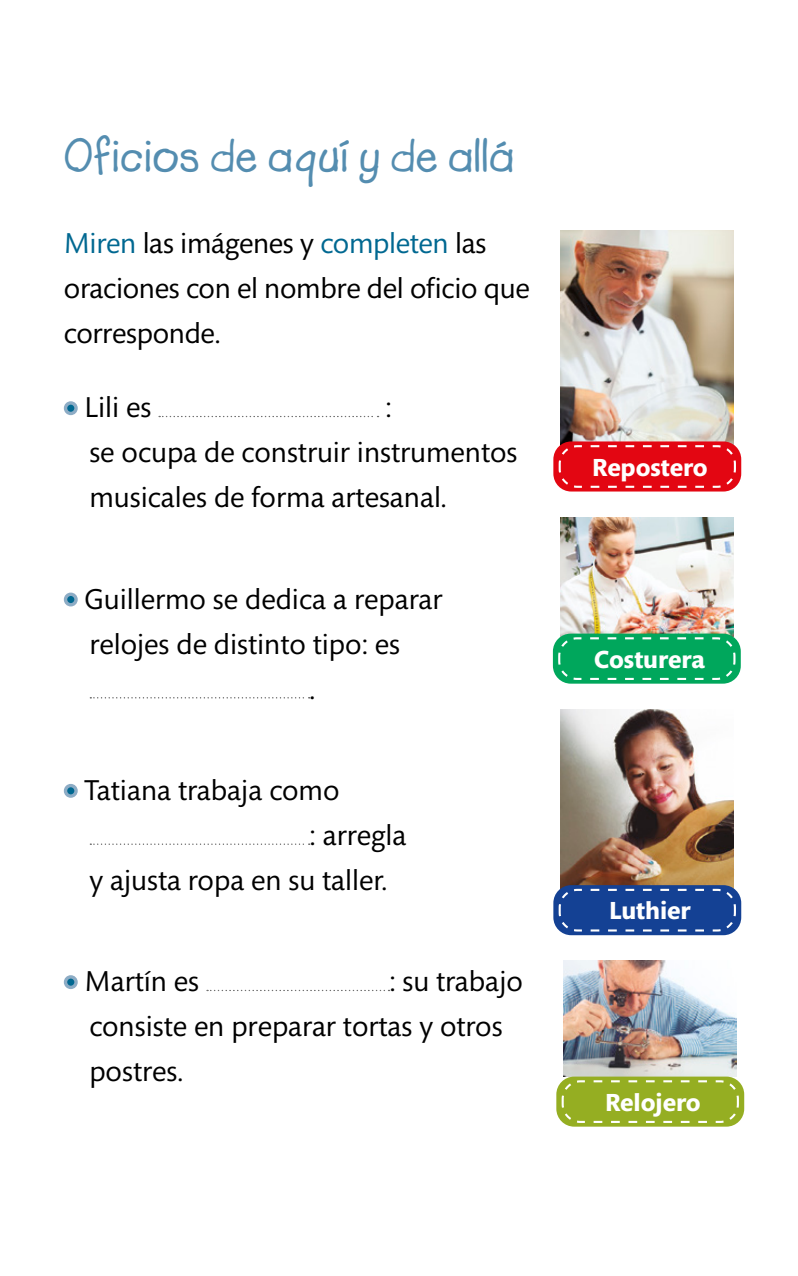
<style>
.page{position:relative;width:798px;height:1276px;background:#fff}
.page>*{position:absolute;margin:0;border:0;box-sizing:border-box;transform-origin:0 0}
.titulos{font:47.25px "Lemonade ICG Bold";color:#548db0}
.consigna{font:29.25px/45px "Mundo Sans Std";color:#000}
.consigna-2{font:700 25.2px "Mundo Sans Std";color:#fff}
.s1{font-family:"Zemke Hand ITC Std"}
.s2{color:#006891}
</style>
<div class="page">
<img style="left:560px;top:230px;width:173px;height:214px">
<div style="left:553px;top:441px;width:188px;height:50px;background:#e30612;border-radius:18px"></div>
<svg style="left:557px;top:444px;width:179px;height:45px"></svg>
<img style="left:560px;top:518px;width:173px;height:118px">
<div style="left:552px;top:633px;width:188px;height:50px;background:#00a75c;border-radius:18px"></div>
<svg style="left:557px;top:636px;width:179px;height:45px"></svg>
<img style="left:560px;top:710px;width:173px;height:178px">
<div style="left:553px;top:885px;width:188px;height:50px;background:#144194;border-radius:18px"></div>
<svg style="left:557px;top:888px;width:179px;height:44px"></svg>
<img style="left:563px;top:960px;width:173px;height:116px">
<div style="left:556px;top:1076px;width:188px;height:50px;background:#95ae22;border-radius:18px"></div>
<svg style="left:560px;top:1079px;width:179px;height:45px"></svg>
<svg style="left:65px;top:403px;width:11px;height:10px"></svg>
<div style="left:64px;top:401px;width:14px;height:14px;border:3px solid #8dacc5;border-radius:50%"></div>
<hr style="left:157px;top:414px;width:225px;height:4px;background:#000;opacity:.3">
<svg style="left:65px;top:594px;width:11px;height:11px"></svg>
<div style="left:64px;top:592px;width:14px;height:14px;border:3px solid #8dacc5;border-radius:50%"></div>
<hr style="left:88px;top:695px;width:225px;height:4px;background:#000;opacity:.3">
<svg style="left:65px;top:785px;width:11px;height:11px"></svg>
<div style="left:64px;top:784px;width:14px;height:14px;border:3px solid #8dacc5;border-radius:50%"></div>
<hr style="left:88px;top:841px;width:225px;height:4px;background:#000;opacity:.3">
<svg style="left:65px;top:977px;width:11px;height:10px"></svg>
<div style="left:64px;top:975px;width:14px;height:14px;border:3px solid #8dacc5;border-radius:50%"></div>
<hr style="left:205px;top:987px;width:188px;height:4px;background:#000;opacity:.3">
<p class="titulos" style="left:64px;top:128px;width:452px">Oficios de a<span class="s1">q</span>uí y de allá</p>
<p class="consigna" style="left:64px;top:222px;width:467px"><span class="s2">Miren</span> las imágenes y <span class="s2">completen</span> las oraciones con el nombre del oficio que corresponde.</p>
<p class="consigna" style="left:85px;top:386px;width:68px">Lili es</p>
<p class="consigna" style="left:89px;top:386px;width:429px;text-indent:296px">:<br>se ocupa de construir instrumentos musicales de forma artesanal.</p>
<p class="consigna" style="left:85px;top:577px;width:359px">Guillermo se dedica a reparar</p>
<p class="consigna" style="left:89px;top:622px;width:312px">relojes de distinto tipo: es</p>
<p class="consigna" style="left:309px;top:667px;width:8px">.</p>
<p class="consigna" style="left:85px;top:768px;width:256px">Tatiana trabaja como</p>
<p class="consigna" style="left:309px;top:813px;width:98px">: arregla</p>
<p class="consigna" style="left:89px;top:858px;width:300px">y ajusta ropa en su taller.</p>
<p class="consigna" style="left:89px;top:960px;width:435px;text-indent:300px">: su trabajo consiste en preparar tortas y otros postres.</p>
<p class="consigna" style="left:85px;top:960px;width:116px">Martín es</p>
<p class="consigna-2" style="left:592px;top:453px;width:117px">Repostero</p>
<p class="consigna-2" style="left:593px;top:645px;width:112px">Costurera</p>
<p class="consigna-2" style="left:609px;top:897px;width:83px">Luthier</p>
<p class="consigna-2" style="left:605px;top:1088px;width:97px">Relojero</p>
</div>
